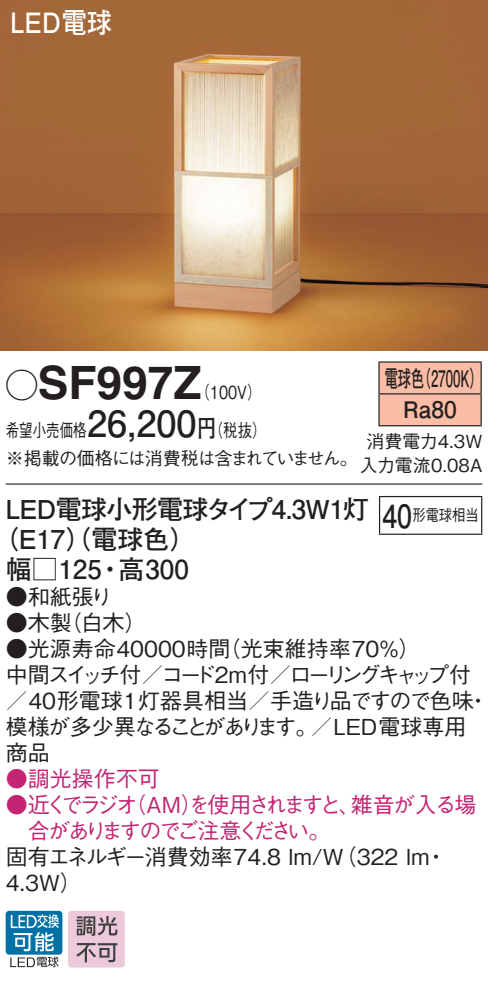
<style>
.page{position:relative;width:488px;height:981px;background:#fff}
.page>*{position:absolute;margin:0;border:0;box-sizing:border-box;transform-origin:0 0}
.t1{font:700 46px "Helvetica LT Std";color:#231f20}
.t2{font:700 36px "Futo Go B101 Pro";color:#231f20}
.t3{font:700 32px "Futo Go B101 Pro";color:#231f20;scale:.83 1}
.t4{font:700 28px "Futo Go B101 Pro";color:#fff;scale:.9 1}
.t5{font:700 26px "Futo Go B101 Pro";letter-spacing:-.025em;color:#231f20}
.t6{font:700 22.8px/32px "Futo Go B101 Pro";color:#231f20;scale:.58 1}
.t7{font:500 22px/26px "Gothic BBB Pro";color:#231f20}
.t8{font:500 22px "Gothic BBB Pro";letter-spacing:-.165em;color:#231f20}
.t9{font:500 22px/26px "Gothic BBB Pro";letter-spacing:-.015em;color:#c32573}
.t10{font:500 22px/26px "Gothic BBB Pro";letter-spacing:-.185em;color:#c32573}
.t11{font:500 22px/26px "Gothic BBB Pro";letter-spacing:-.095em;color:#231f20}
.t12{font:500 22px "Gothic BBB Pro";letter-spacing:-.11em;color:#c32573}
.t13{font:500 18px/28px "Gothic BBB Pro";letter-spacing:-.04em;color:#231f20;scale:.75 1}
.t14{font:500 18px/24px "Gothic BBB Pro";color:#231f20;text-align:center}
.t15{font:500 18px "Gothic BBB Pro";color:#231f20;scale:.8 1}
.t16{font:500 16px "Gothic BBB Pro";color:#231f20;scale:.83 1}
.s1{font-family:"Ford Classification 1";font-weight:400;font-size:32px}
.s2{font-family:"Futo Go B101 Pro";font-weight:700;font-size:24px}
</style>
<div class="page">
<div style="left:6px;top:911px;width:56px;height:44px;background:#0071a5;border-radius:3px"></div>
<svg style="left:10px;top:914px;width:49px;height:53px"></svg>
<svg style="left:68px;top:911px;width:57px;height:57px"></svg>
<hr style="left:6px;top:483px;width:476px;height:2px;background:#231f20">
<div style="left:379px;top:363px;width:101px;height:62px;background:#fabda6"></div>
<hr style="left:378px;top:361px;width:103px;height:2px;background:#231f20">
<hr style="left:378px;top:363px;width:1px;height:30px;background:#231f20">
<hr style="left:480px;top:363px;width:1px;height:30px;background:#231f20">
<hr style="left:378px;top:393px;width:103px;height:2px;background:#231f20">
<hr style="left:378px;top:394px;width:1px;height:31px;background:#231f20">
<hr style="left:480px;top:394px;width:1px;height:31px;background:#231f20">
<hr style="left:378px;top:425px;width:103px;height:1px;background:#231f20">
<hr style="left:379px;top:497px;width:1px;height:37px;background:#231f20">
<hr style="left:379px;top:496px;width:103px;height:1px;background:#231f20">
<hr style="left:481px;top:497px;width:1px;height:37px;background:#231f20">
<hr style="left:379px;top:534px;width:103px;height:1px;background:#231f20">
<img style="left:0;top:0;width:488px;height:350px">
<p class="t4" style="left:10px;top:0;width:114px">LED電球</p>
<h1 class="t1" style="left:6px;top:355px;width:197px"><span class="s1">A</span>SF997Z</h1>
<p class="t15" style="left:197px;top:415px;width:88px">（<span class="s2">円</span>税抜(</p>
<p class="t6" style="left:417px;top:359px;width:115px">（2700 (K</p>
<p class="t6" style="left:403px;top:359px;width:94px;text-indent:-19px">電球色<br>Ra80</p>
<p class="t15" style="left:195px;top:378px;width:84px">（100 (V</p>
<h2 class="t2" style="left:87px;top:394px;width:111px">26,200</h2>
<p class="t13" style="left:6px;top:414px;width:471px">希望小売価格<br>※掲載の価格には消費税は含まれていません。</p>
<p class="t5" style="left:6px;top:488px;width:365px">LED電球小形電球タイプ4.3W 灯1</p>
<p class="t5" style="left:-8px;top:518px;width:206px">（E17（）電球色(</p>
<p class="t5" style="left:118px;top:548px;width:72px">高300</p>
<p class="t14" style="left:359px;top:427px;width:124px">消費電力4.3W入力電流0.08A</p>
<h3 class="t3" style="left:382px;top:490px;width:37px">40</h3>
<p class="t16" style="left:412px;top:503px;width:81px">形電球相当</p>
<p class="t5" style="left:6px;top:548px;width:98px">幅□125</p>
<p class="t7" style="left:60px;top:581px;width:88px;text-indent:-54px">●和紙張り<br>（白木(</p>
<p class="t5" style="left:97px;top:548px;width:27px">・</p>
<p class="t7" style="left:6px;top:607px;width:67px">●木製</p>
<p class="t7" style="left:219px;top:633px;width:203px">（光束維持率70％(</p>
<p class="t7" style="left:6px;top:633px;width:226px">●光源寿命40000時間</p>
<p class="t8" style="left:6px;top:657px;width:467px">中間スイッチ付／コード2m付／ローリングキャップ付</p>
<p class="t7" style="left:311px;top:685px;width:164px;text-indent:-305px">／40形電球1灯器具相当／手造り品ですので色味／LED電球専用</p>
<p class="t7" style="left:467px;top:685px;width:23px">・</p>
<p class="t11" style="left:6px;top:711px;width:313px">模様が多少異なることがあります。商品</p>
<p class="t9" style="left:125px;top:763px;width:353px;text-indent:-119px">●調光操作不可<br>（AM を使用されますと雑音が入る場</p>
<p class="t12" style="left:181px;top:787px;width:23px">）</p>
<p class="t10" style="left:28px;top:789px;width:304px;text-indent:-22px">●近くでラジオ<br>合がありますのでご注意ください。</p>
<p class="t12" style="left:338px;top:787px;width:23px">、</p>
<p class="t7" style="left:6px;top:841px;width:425px">固有エネルギー消費効率74.8 lm （W/ 322 lm<br>4.3W(</p>
<p class="t7" style="left:425px;top:841px;width:23px">・</p>
</div>
